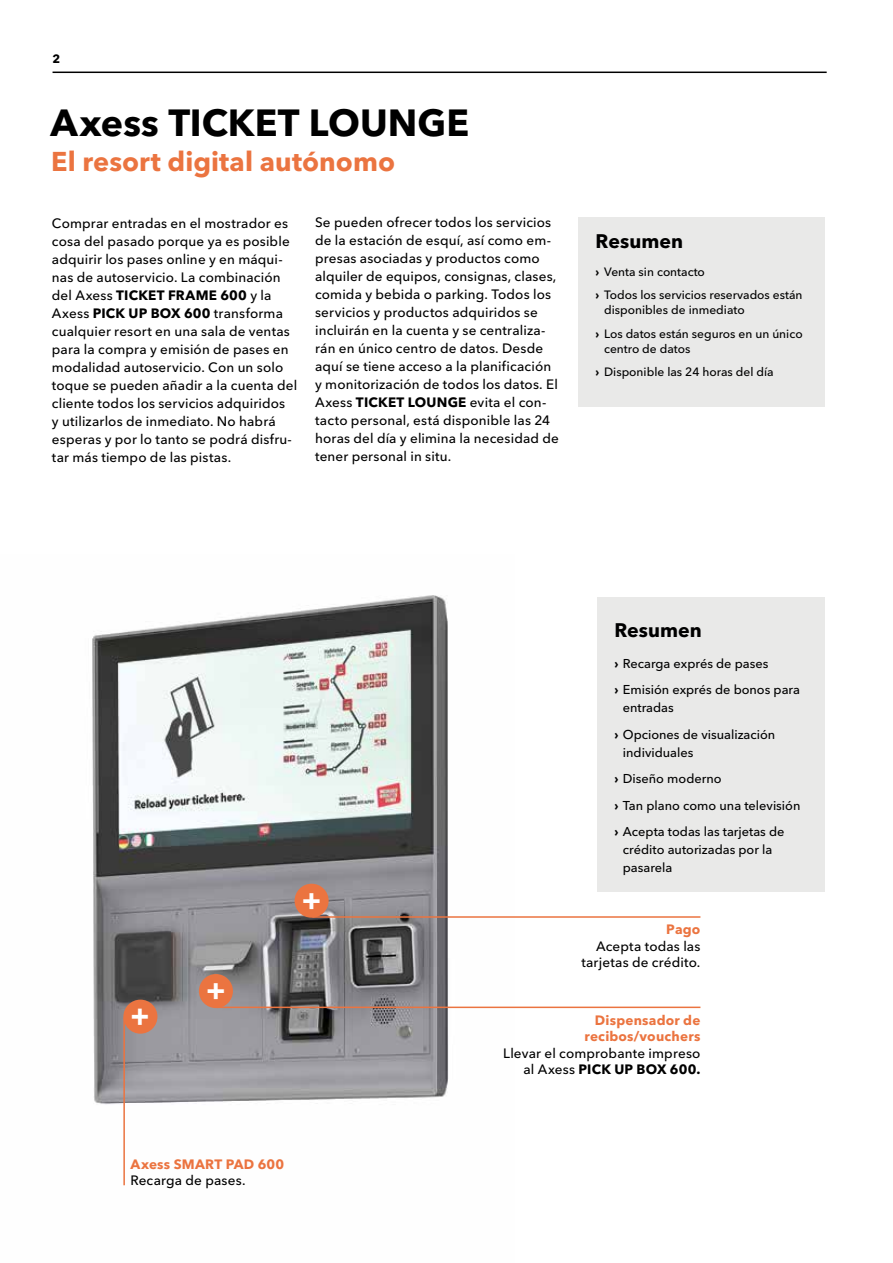
<style>
.page{position:relative;width:893px;height:1263px;background:#fff}
.page>*{position:absolute;margin:0;border:0;box-sizing:border-box;transform-origin:0 0}
.t1{font:700 37.5px "Avenir Next Cyr";color:#000}
.t2{font:700 29.25px "Avenir Next Cyr";color:#fff}
.t3{font:700 27px "Avenir Next Cyr";color:#eb7440}
.t4{font:700 19.5px "Avenir Next Cyr";letter-spacing:.005em;color:#000}
.t5{font:500 13.5px/18px "Avenir Next Cyr";letter-spacing:.01em;color:#000}
.t6{font:700 13.5px/16.5px "Avenir Next Cyr";letter-spacing:.015em;color:#eb7440;text-align:right}
.t7{font:500 12.75px/26.5px "Avenir Next Cyr";color:#000}
.t8{font:500 12px/23.5px "Avenir Next Cyr";color:#000}
.t9{font:700 12px "Avenir Next Cyr";color:#000}
.s1{font-weight:700}
</style>
<div class="page">
<hr style="left:53px;top:72px;width:774px;height:1px;background:#000">
<div style="left:579px;top:217px;width:246px;height:189px;background:#e9e9e8"></div>
<img style="left:92px;top:595px;width:422px;height:591px">
<div style="left:597px;top:597px;width:228px;height:295px;background:#e9e9e8"></div>
<hr style="left:123px;top:1017px;width:2px;height:168px;background:#eb7440">
<div style="left:123px;top:999px;width:34px;height:35px;background:#eb7440;border-radius:50%"></div>
<hr style="left:217px;top:1006px;width:483px;height:2px;background:#eb7440">
<div style="left:199px;top:974px;width:34px;height:34px;background:#eb7440;border-radius:50%"></div>
<hr style="left:312px;top:916px;width:388px;height:2px;background:#eb7440">
<div style="left:295px;top:884px;width:34px;height:34px;background:#eb7440;border-radius:50%"></div>
<p class="t9" style="left:53px;top:52px;width:9px">2</p>
<h1 class="t1" style="left:50px;top:99px;width:420px">Axess TICKET LOUNGE</h1>
<h3 class="t3" style="left:51px;top:145px;width:346px">El resort digital autónomo</h3>
<p class="t5" style="left:52px;top:214px;width:247px">Comprar entradas en el mostrador es cosa del pasado porque ya es posible adquirir los pases online y en máqui&shy;nas de autoservicio. La combinación del Axess <span class="s1">TICKET FRAME 600</span> y la Axess <span class="s1">PICK UP BOX 600</span> transforma cualquier resort en una sala de ventas para la compra y emisión de pases en modalidad autoservicio. Con un solo toque se pueden añadir a la cuenta del cliente todos los servicios adquiridos<br>y utilizarlos de inmediato. No habrá esperas y por lo tanto se podrá disfru&shy;tar más tiempo de las pistas.</p>
<p class="t5" style="left:315px;top:214px;width:245px">Se pueden ofrecer todos los servicios de la estación de esquí, así como em&shy;presas asociadas y productos como alquiler de equipos, consignas, clases, comida y bebida o parking. Todos los servicios y productos adquiridos se incluirán en la cuenta y se centraliza&shy;rán en único centro de datos. Desde aquí se tiene acceso a la planificación y monitorización de todos los datos. El Axess <span class="s1">TICKET LOUNGE</span> evita el con&shy;tacto personal, está disponible las 24 horas del día y elimina la necesidad de tener personal in situ.</p>
<h3 class="t4" style="left:596px;top:229px;width:89px">Resumen</h3>
<p class="t8" style="left:596px;top:260px;width:208px"><span class="s1">›</span> Venta sin contacto<br><span class="s1">›</span> Todos los servicios reservados están</p>
<p class="t8" style="left:596px;top:298px;width:209px;text-indent:9px">disponibles de inmediato<br><span class="s1">›</span> Los datos están seguros en un único</p>
<p class="t8" style="left:596px;top:337px;width:180px;text-indent:9px">centro de datos<br><span class="s1">›</span> Disponible las 24 horas del día</p>
<h2 class="t2" style="left:206px;top:972px;width:21px">+</h2>
<h2 class="t2" style="left:302px;top:882px;width:21px">+</h2>
<h3 class="t4" style="left:614px;top:618px;width:89px">Resumen</h3>
<p class="t7" style="left:614px;top:650px;width:187px"><span class="s1">›</span> Recarga exprés de pases<br><span class="s1">›</span> Emisión exprés de bonos para</p>
<p class="t7" style="left:614px;top:694px;width:162px;text-indent:9px">entradas<br><span class="s1">›</span> Opciones de visualización</p>
<p class="t7" style="left:614px;top:739px;width:188px;text-indent:9px">individuales<br><span class="s1">›</span> Diseño moderno<br><span class="s1">›</span> Tan plano como una televisión <span class="s1">›</span> Acepta todas las tarjetas de</p>
<p class="t7" style="left:623px;top:841px;width:151px;line-height:18px">crédito autorizadas por la pasarela</p>
<p class="t6" style="left:666px;top:921px;width:36px">Pago</p>
<p class="t5" style="left:581px;top:938px;width:121px;line-height:16.5px;text-align:right">Acepta todas las tarjetas de crédito.</p>
<h2 class="t2" style="left:159px;top:1007px;width:21px;rotate:90deg">+</h2>
<p class="t6" style="left:130px;top:1156px;width:155px">Axess SMART PAD 600</p>
<p class="t5" style="left:130px;top:1171px;width:117px">Recarga de pases.</p>
<p class="t6" style="left:584px;top:1011px;width:118px">Dispensador de recibos/vouchers</p>
<p class="t5" style="left:503px;top:1045px;width:199px;line-height:16.5px;text-align:right">Llevar el comprobante impreso al Axess <span class="s1">PICK UP BOX 600.</span></p>
</div>
